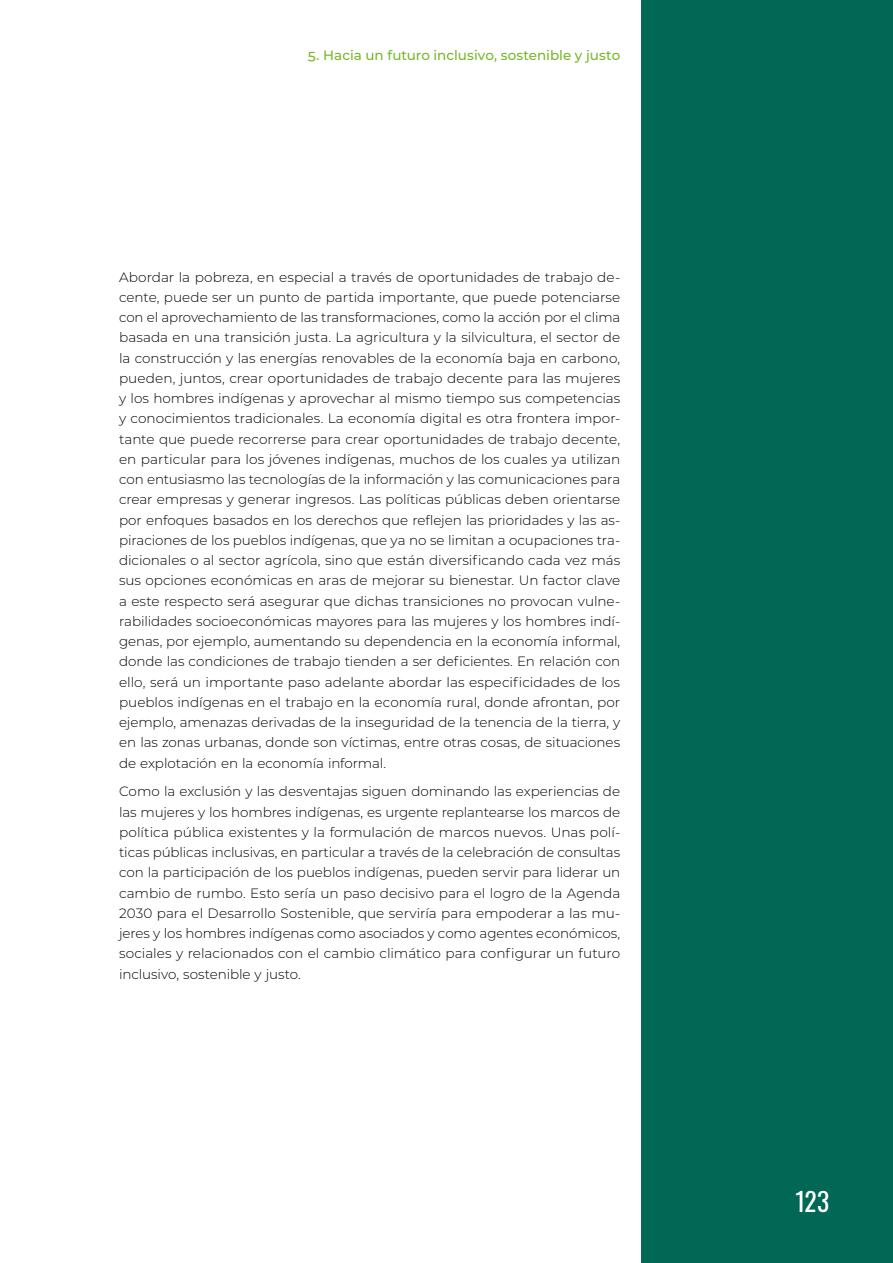
<style>
.page{position:relative;width:893px;height:1263px;background:#fff}
.page>*{position:absolute;margin:0;border:0;box-sizing:border-box;transform-origin:0 0}
.t1{font:25.5px "Oswald";color:#fff}
.t2{font:300 13.5px/20.2px "Montserrat";letter-spacing:-.005em;color:#000;text-align:justify}
.t3{font:500 13.5px "Montserrat";color:#76b82a}
</style>
<div class="page">
<div style="left:641px;top:0;width:252px;height:1263px;background:#006855"></div>
<p class="t3" style="left:307px;top:46px;width:315px">5. Hacia un futuro inclusivo, sostenible y justo</p>
<p class="t2" style="left:119px;top:266px;width:503px">Abordar la pobreza, en especial a través de oportunidades de trabajo de&shy;cente, puede ser un punto de partida importante, que puede potenciarse con el aprovechamiento de las transformaciones, como la acción por el clima basada en una transición justa. La agricultura y la silvicultura, el sector de la construcción y las energías renovables de la economía baja en carbono, pueden, juntos, crear oportunidades de trabajo decente para las mujeres y los hombres indígenas y aprovechar al mismo tiempo sus competencias y conocimientos tradicionales. La economía digital es otra frontera impor&shy;tante que puede recorrerse para crear oportunidades de trabajo decente, en particular para los jóvenes indígenas, muchos de los cuales ya utilizan con entusiasmo las tecnologías de la información y las comunicaciones para crear empresas y generar ingresos. Las políticas públicas deben orientarse por enfoques basados en los derechos que reflejen las prioridades y las as&shy;piraciones de los pueblos indígenas, que ya no se limitan a ocupaciones tra&shy;dicionales o al sector agrícola, sino que están diversificando cada vez más sus opciones económicas en aras de mejorar su bienestar. Un factor clave a este respecto será asegurar que dichas transiciones no provocan vulne&shy;rabilidades socioeconómicas mayores para las mujeres y los hombres indí&shy;genas, por ejemplo, aumentando su dependencia en la economía informal, donde las condiciones de trabajo tienden a ser deficientes. En relación con ello, será un importante paso adelante abordar las especificidades de los pueblos indígenas en el trabajo en la economía rural, donde afrontan, por ejemplo, amenazas derivadas de la inseguridad de la tenencia de la tierra, y en las zonas urbanas, donde son víctimas, entre otras cosas, de situaciones de explotación en la economía informal.</p>
<p class="t2" style="left:119px;top:781px;width:503px">Como la exclusión y las desventajas siguen dominando las experiencias de las mujeres y los hombres indígenas, es urgente replantearse los marcos de política pública existentes y la formulación de marcos nuevos. Unas polí&shy;ticas públicas inclusivas, en particular a través de la celebración de consultas con la participación de los pueblos indígenas, pueden servir para liderar un cambio de rumbo. Esto sería un paso decisivo para el logro de la Agenda 2030 para el Desarrollo Sostenible, que serviría para empoderar a las mu&shy;jeres y los hombres indígenas como asociados y como agentes económicos, sociales y relacionados con el cambio climático para configurar un futuro inclusivo, sostenible y justo.</p>
<h1 class="t1" style="left:795px;top:1179px;width:35px">123</h1>
</div>
